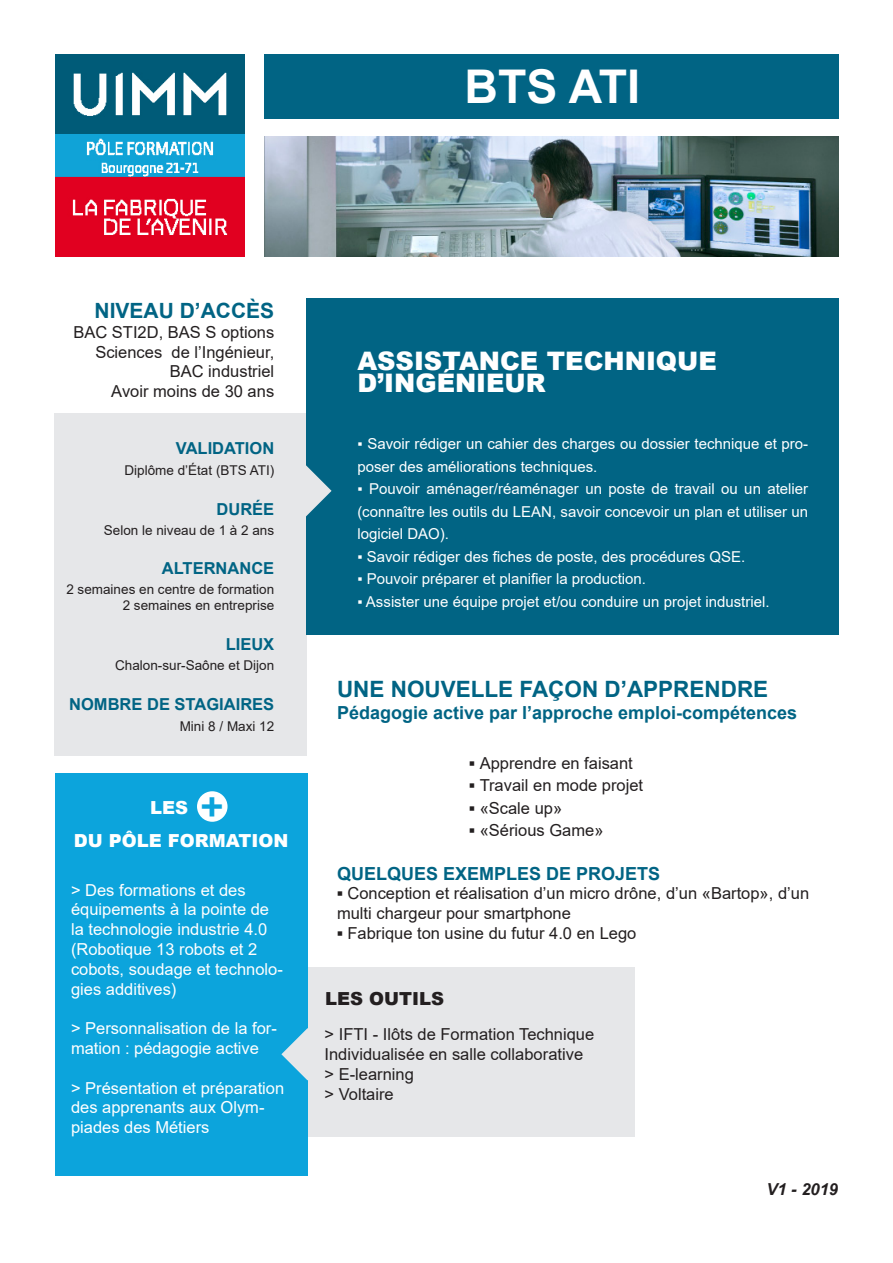
<style>
.page{position:relative;width:893px;height:1263px;background:#fff}
.page>*{position:absolute;margin:0;border:0;box-sizing:border-box;transform-origin:0 0}
.t1{font:700 46.5px "Arial";color:#fff}
.t2{font:35.7px "Blackoak Std";color:#0ca4dc}
.t3{font:900 25.5px "Arial";color:#fff}
.t4{font:700 22.5px "Arial";color:#016484}
.t5{font:700 21px "Arial";color:#016484}
.t6{font:700 18px "Arial";color:#016484}
.t7{font:900 18px "Arial";color:#fff}
.t8{font:900 18px "Arial";color:#231f20}
.t9{font:16.5px/19.8px "Arial";color:#231f20;text-align:right}
.t10{font:16.5px/19.8px "Arial";color:#fff}
.t11{font:700 16.5px "Arial";color:#016484}
.t12{font:italic 700 16.5px "Arial";color:#231f20}
.t13{font:15px/22.5px "Arial";color:#fff}
.t14{font:13.5px "Arial";color:#231f20}
.s1{font-weight:700}
</style>
<div class="page">
<div style="left:55px;top:414px;width:252px;height:342px;background:#e6e7e9"></div>
<div style="left:307px;top:967px;width:328px;height:170px;background:#e6e7e9"></div>
<div style="left:265px;top:54px;width:574px;height:65px;background:#016484"></div>
<div style="left:306px;top:298px;width:533px;height:337px;background:#016484"></div>
<img style="left:265px;top:136px;width:573px;height:120px">
<svg style="left:306px;top:465px;width:26px;height:52px"></svg>
<img style="left:55px;top:54px;width:189px;height:202px">
<div style="left:55px;top:773px;width:252px;height:402px;background:#0ca4dc"></div>
<div style="left:197px;top:791px;width:31px;height:31px;background:#fff;border-radius:50%"></div>
<svg style="left:281px;top:1028px;width:27px;height:52px"></svg>
<p class="t1" style="left:465px;top:53px;width:177px">BTS ATI</p>
<p class="t5" style="left:95px;top:296px;width:181px">NIVEAU D’ACCÈS</p>
<p class="t9" style="left:73px;top:322px;width:202px">BAC STI2D, BAS S options<br>Sciences de l’Ingénieur,</p>
<p class="t9" style="left:170px;top:362px;width:106px">BAC industriel</p>
<p class="t9" style="left:111px;top:381px;width:164px">Avoir moins de 30 ans</p>
<p class="t11" style="left:176px;top:437px;width:100px">VALIDATION</p>
<p class="t14" style="left:124px;top:461px;width:151px">Diplôme d’État (BTS ATI)</p>
<p class="t11" style="left:216px;top:497px;width:59px">DURÉE</p>
<p class="t14" style="left:104px;top:520px;width:172px">Selon le niveau de 1 à 2 ans</p>
<p class="t11" style="left:162px;top:557px;width:114px">ALTERNANCE</p>
<p class="t14" style="left:66px;top:580px;width:209px">2 semaines en centre de formation</p>
<p class="t14" style="left:123px;top:596px;width:153px">2 semaines en entreprise</p>
<p class="t11" style="left:226px;top:632px;width:50px">LIEUX</p>
<p class="t14" style="left:115px;top:656px;width:161px">Chalon-sur-Saône et Dijon</p>
<p class="t11" style="left:69px;top:693px;width:207px">NOMBRE DE STAGIAIRES</p>
<p class="t14" style="left:180px;top:717px;width:96px">Mini 8 / Maxi 12</p>
<p class="t2" style="left:200px;top:780px;width:25px">+</p>
<p class="t7" style="left:150px;top:794px;width:63px">LES +</p>
<p class="t7" style="left:74px;top:827px;width:216px">DU PÔLE FORMATION</p>
<p class="t10" style="left:71px;top:880px;width:213px">&gt; Des formations et des équipements à la pointe de la technologie industrie 4.0 (Robotique 13 robots et 2 cobots, soudage et technolo&shy;gies additives)</p>
<p class="t10" style="left:71px;top:1018px;width:207px">&gt; Personnalisation de la for&shy;mation : pédagogie active</p>
<p class="t10" style="left:71px;top:1078px;width:215px">&gt; Présentation et préparation des apprenants aux Olym&shy;piades des Métiers</p>
<p class="t3" style="left:357px;top:342px;width:361px">ASSISTANCE TECHNIQUE</p>
<p class="t3" style="left:357px;top:364px;width:190px">D’INGÉNIEUR</p>
<p class="t13" style="left:357px;top:432px;width:452px">▪ Savoir rédiger un cahier des charges ou dossier technique et pro&shy;poser des améliorations techniques.</p>
<p class="t13" style="left:357px;top:477px;width:452px;text-align:justify">▪ Pouvoir aménager/réaménager un poste de travail ou un atelier (connaître les outils du LEAN, savoir concevoir un plan et utiliser un logiciel DAO).</p>
<p class="t13" style="left:357px;top:545px;width:389px">▪ Savoir rédiger des fiches de poste, des procédures QSE.</p>
<p class="t13" style="left:357px;top:567px;width:290px">▪ Pouvoir préparer et planifier la production.</p>
<p class="t13" style="left:357px;top:590px;width:414px">▪ Assister une équipe projet et/ou conduire un projet industriel.</p>
<p class="t4" style="left:337px;top:674px;width:433px">UNE NOUVELLE FAÇON D’APPRENDRE</p>
<p class="t6" style="left:337px;top:700px;width:462px">Pédagogie active par l’approche emploi-compétences</p>
<p class="t9" style="left:469px;top:753px;width:165px"><span class="s1">▪</span> Apprendre en faisant</p>
<p class="t9" style="left:469px;top:775px;width:175px"><span class="s1">▪</span> Travail en mode projet</p>
<p class="t9" style="left:469px;top:798px;width:94px"><span class="s1">▪</span> «Scale up»</p>
<p class="t9" style="left:469px;top:820px;width:136px"><span class="s1">▪</span> «Sérious Game»</p>
<p class="t6" style="left:337px;top:860px;width:325px">QUELQUES EXEMPLES DE PROJETS</p>
<p class="t9" style="left:337px;top:883px;width:474px;text-align:left"><span class="s1">▪</span> Conception et réalisation d’un micro drône, d’un «Bartop», d’un multi chargeur pour smartphone</p>
<p class="t9" style="left:337px;top:923px;width:301px"><span class="s1">▪</span> Fabrique ton usine du futur 4.0 en Lego</p>
<p class="t8" style="left:325px;top:985px;width:120px">LES OUTILS</p>
<p class="t9" style="left:325px;top:1024px;width:271px">&gt; IFTI - Ilôts de Formation Technique</p>
<p class="t9" style="left:325px;top:1044px;width:260px">Individualisée en salle collaborative</p>
<p class="t9" style="left:325px;top:1064px;width:91px">&gt; E-learning</p>
<p class="t9" style="left:325px;top:1084px;width:71px">&gt; Voltaire</p>
<p class="t12" style="left:766px;top:1178px;width:73px">V1 - 2019</p>
</div>
